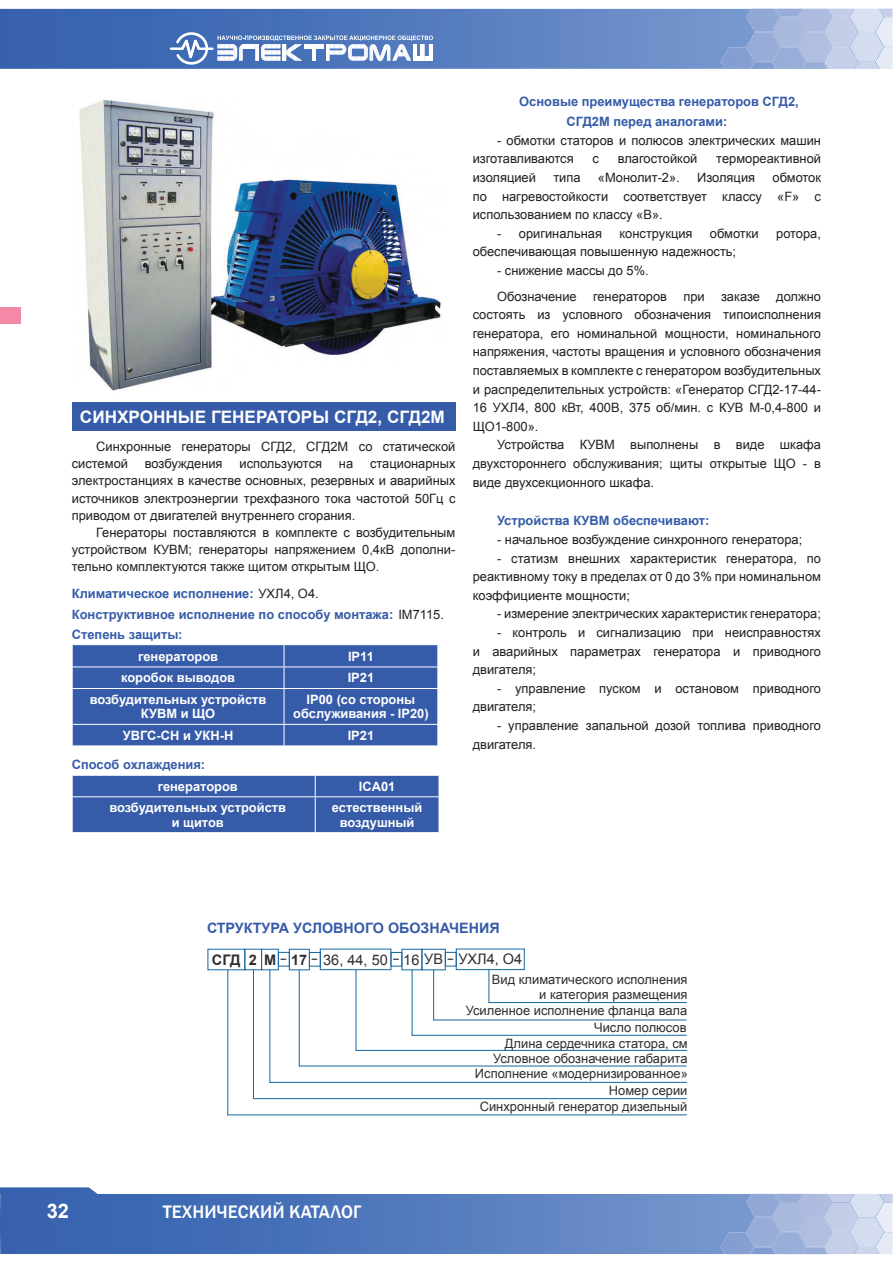
<style>
.page{position:relative;width:893px;height:1263px;background:#fff}
.page>*{position:absolute;margin:0;border:0;box-sizing:border-box;transform-origin:0 0}
.t1{font:700 20.1px "Arial";color:#fff}
.t2{font:500 18.6px "Franklin Gothic";color:#fff}
.t3{font:700 17.1px "Arial";color:#fff}
.t4{font:14.55px "Arial";color:#302e2f}
.t5{font:700 14.55px "Arial";color:#302e2f}
.t6{font:14.4px "Arial";color:#302e2f;scale:1.42 1}
.t7{font:700 14.25px "Arial";color:#355ba9}
.t8{font:12.9px/18.6px "Arial";color:#231f20;text-align:justify}
.t9{font:12.9px/16px "Arial";color:#302e2f;text-align:right}
.t10{font:700 12.9px/20.1px "Arial";color:#355ba9}
.t11{font:700 12.9px/14.2px "Arial";color:#fff;text-align:center}
.s1{font-weight:400;color:#231f20}
.s2{font-weight:700}
.s3{font-size:14.4px}
</style>
<div class="page">
<div style="left:72px;top:402px;width:383px;height:29px;background:#355ba9"></div>
<img style="left:79px;top:100px;width:362px;height:291px">
<svg style="left:72px;top:645px;width:366px;height:101px;background:#3d62ac"></svg>
<div style="left:72px;top:775px;width:367px;height:57px;background:#355ba9"></div>
<hr style="left:315px;top:797px;width:1px;height:35px;background:#fff">
<hr style="left:73px;top:796px;width:366px;height:1px;background:#fff">
<hr style="left:488px;top:1002px;width:199px;height:1px;background:#1267a6">
<div style="left:278px;top:952px;width:12px;height:14px;border:1px solid #1267a6"></div>
<hr style="left:488px;top:970px;width:1px;height:33px;background:#1267a6">
<hr style="left:433px;top:970px;width:1px;height:50px;background:#1267a6">
<hr style="left:433px;top:1020px;width:254px;height:1px;background:#1267a6">
<hr style="left:269px;top:970px;width:1px;height:113px;background:#1267a6">
<hr style="left:269px;top:1082px;width:418px;height:1px;background:#1267a6">
<hr style="left:412px;top:970px;width:1px;height:66px;background:#1267a6">
<hr style="left:412px;top:1035px;width:275px;height:1px;background:#1267a6">
<hr style="left:355px;top:970px;width:1px;height:81px;background:#1267a6">
<hr style="left:356px;top:1050px;width:331px;height:1px;background:#1267a6">
<div style="left:244px;top:949px;width:18px;height:21px;border:1px solid #1267a6"></div>
<div style="left:320px;top:949px;width:71px;height:21px;border:1px solid #1267a6"></div>
<div style="left:309px;top:952px;width:12px;height:15px;border:1px solid #1267a6"></div>
<div style="left:391px;top:952px;width:11px;height:15px;border:1px solid #1267a6"></div>
<div style="left:445px;top:952px;width:11px;height:14px;border:1px solid #1267a6"></div>
<div style="left:456px;top:949px;width:69px;height:21px;border:1px solid #1267a6"></div>
<hr style="left:299px;top:970px;width:1px;height:96px;background:#1267a6">
<hr style="left:299px;top:1066px;width:388px;height:1px;background:#1267a6">
<hr style="left:253px;top:970px;width:1px;height:129px;background:#1267a6">
<hr style="left:253px;top:1098px;width:434px;height:1px;background:#1267a6">
<div style="left:261px;top:949px;width:18px;height:21px;border:1px solid #1267a6"></div>
<div style="left:289px;top:949px;width:21px;height:21px;border:1px solid #1267a6"></div>
<div style="left:402px;top:949px;width:20px;height:21px;border:1px solid #1267a6"></div>
<div style="left:421px;top:949px;width:25px;height:21px;border:1px solid #1267a6"></div>
<hr style="left:227px;top:970px;width:1px;height:145px;background:#1267a6">
<hr style="left:227px;top:1114px;width:460px;height:1px;background:#1267a6">
<svg style="left:0;top:9px;width:720px;height:60px;background:#5279bc"></svg>
<svg style="left:170px;top:32px;width:263px;height:33px"></svg>
<svg style="left:0;top:1187px;width:802px;height:67px;background:#6185c2"></svg>
<svg style="left:720px;top:1194px;width:173px;height:60px;background:#acbcdf"></svg>
<svg style="left:720px;top:9px;width:173px;height:60px;background:#acbddf"></svg>
<div style="left:0;top:307px;width:21px;height:17px;background:#f388a7"></div>
<h3 class="t3" style="left:80px;top:407px;width:366px">СИНХРОННЫЕ ГЕНЕРАТОРЫ СГД2, СГД2М</h3>
<p class="t8" style="left:72px;top:438px;width:385px;line-height:17.1px;text-indent:24px">Синхронные генераторы СГД2, СГД2М со статической системой</p>
<p class="t8" style="left:145px;top:455px;width:79px">возбуждения</p>
<p class="t8" style="left:240px;top:455px;width:84px">используются</p>
<p class="t8" style="left:339px;top:455px;width:16px">на</p>
<p class="t8" style="left:72px;top:455px;width:385px;line-height:17.1px;text-indent:298px">стационарных электростанциях в качестве основных, резервных и аварийных источников электроэнергии трехфазного тока частотой 50Гц с приводом от двигателей внутреннего сгорания.</p>
<p class="t8" style="left:72px;top:524px;width:385px;line-height:17.1px;text-indent:24px">Генераторы поставляются в комплекте с возбудительным устройством КУВМ; генераторы напряжением 0,4кВ дополни&shy;тельно комплектуются также щитом открытым ЩО.</p>
<p class="t10" style="left:72px;top:584px;width:374px">Климатическое исполнение: <span class="s1">УХЛ4, О4.<br></span>Конструктивное исполнение по способу монтажа: <span class="s1">IM7115.<br></span>Степень защиты:</p>
<p class="t11" style="left:138px;top:649px;width:82px">генераторов</p>
<p class="t11" style="left:348px;top:649px;width:27px">IP11</p>
<p class="t11" style="left:121px;top:671px;width:116px">коробок выводов</p>
<p class="t11" style="left:348px;top:671px;width:28px">IP21</p>
<p class="t11" style="left:90px;top:692px;width:178px">возбудительных устройств<br>КУВМ и ЩО</p>
<p class="t11" style="left:293px;top:692px;width:137px">IP00 (со стороны обслуживания - IP20)</p>
<p class="t11" style="left:123px;top:728px;width:112px">УВГС-СН и УКН-Н</p>
<p class="t11" style="left:348px;top:728px;width:28px">IP21</p>
<p class="t10" style="left:72px;top:755px;width:135px">Способ охлаждения:</p>
<p class="t11" style="left:158px;top:779px;width:82px">генераторов</p>
<p class="t11" style="left:359px;top:779px;width:38px">ICA01</p>
<p class="t11" style="left:109px;top:801px;width:178px">возбудительных устройств и щитов</p>
<p class="t11" style="left:332px;top:801px;width:92px">естественный воздушный</p>
<p class="t10" style="left:566px;top:92px;width:234px;text-indent:-47px">Основые преимущества генераторов СГД2,<br>СГД2М перед аналогами:</p>
<p class="t8" style="left:473px;top:131px;width:350px;text-indent:24px">- обмотки статоров и полюсов электрических машин изготавливаются</p>
<p class="t8" style="left:593px;top:150px;width:8px">с</p>
<p class="t8" style="left:618px;top:150px;width:81px">влагостойкой</p>
<p class="t8" style="left:716px;top:150px;width:106px">термореактивной</p>
<p class="t8" style="left:473px;top:168px;width:350px;text-indent:300px">обмоток по нагревостойкости соответствует классу «F» с использованием по классу «В».</p>
<p class="t8" style="left:497px;top:224px;width:106px">- оригинальная</p>
<p class="t8" style="left:619px;top:224px;width:74px">конструкция</p>
<p class="t8" style="left:710px;top:224px;width:50px">обмотки</p>
<p class="t8" style="left:776px;top:224px;width:46px">ротора,</p>
<p class="t8" style="left:473px;top:243px;width:265px">обеспечивающая повышенную надежность;</p>
<p class="t8" style="left:497px;top:258px;width:153px;line-height:25.8px">- снижение массы до 5%.<br>Обозначение</p>
<p class="t8" style="left:473px;top:168px;width:65px">изоляцией</p>
<p class="t8" style="left:553px;top:168px;width:29px">типа</p>
<p class="t8" style="left:598px;top:168px;width:84px">«Монолит-2».</p>
<p class="t8" style="left:697px;top:168px;width:59px">Изоляция</p>
<p class="t8" style="left:473px;top:287px;width:350px;text-indent:303px">должно состоять из условного обозначения типоисполнения генератора, его номинальной мощности, номинального напряжения, частоты вращения и условного обозначения поставляемых в комплекте с генератором возбудительных и распределительных устройств: «Генератор СГД2-17-44- 16 УХЛ4, 800 кВт, 400В, 375 об/мин. с КУВ М-0,4-800 и ЩО1-800».</p>
<p class="t8" style="left:473px;top:436px;width:350px;text-indent:24px">Устройства КУВМ выполнены в виде шкафа двухстороннего обслуживания; щиты открытые ЩО - в виде двухсекционного шкафа.</p>
<p class="t10" style="left:497px;top:511px;width:214px">Устройства КУВМ обеспечивают:</p>
<p class="t8" style="left:497px;top:530px;width:307px">- начальное возбуждение синхронного генератора;</p>
<p class="t8" style="left:473px;top:549px;width:350px;text-indent:24px">- статизм внешних характеристик генератора, по реактивному току в пределах от 0 до 3% при номинальном коэффициенте мощности;</p>
<p class="t8" style="left:497px;top:605px;width:325px">- измерение электрических характеристик генератора;</p>
<p class="t8" style="left:473px;top:623px;width:350px;text-indent:24px">- контроль и сигнализацию при неисправностях и аварийных параметрах генератора и приводного двигателя;</p>
<p class="t8" style="left:473px;top:679px;width:350px;text-indent:24px">- управление пуском и остановом приводного двигателя;</p>
<p class="t8" style="left:473px;top:716px;width:350px;text-indent:24px">- управление запальной дозой топлива приводного двигателя.</p>
<p class="t8" style="left:593px;top:287px;width:75px">генераторов</p>
<p class="t8" style="left:683px;top:287px;width:23px">при</p>
<p class="t8" style="left:721px;top:287px;width:40px">заказе</p>
<p class="t7" style="left:207px;top:921px;width:294px">СТРУКТУРА УСЛОВНОГО ОБОЗНАЧЕНИЯ</p>
<p class="t5" style="left:212px;top:952px;width:30px">СГД</p>
<p class="t9" style="left:492px;top:973px;width:197px;line-height:14.4px">Вид климатического исполнения и категория размещения</p>
<p class="t5" style="left:249px;top:952px;width:10px">2</p>
<p class="t4" style="left:264px;top:951px;width:259px"><span class="s2">М 17</span> <span class="s3">-</span> 36, 44, 50 <span class="s3">-</span> 16 УВ <span class="s3">-</span> УХЛ4, О4</p>
<p class="t6" style="left:280px;top:950px;width:6px">-</p>
<p class="t9" style="left:466px;top:1003px;width:223px">Усиленное исполнение фланца вала</p>
<p class="t9" style="left:594px;top:1020px;width:94px">Число полюсов</p>
<p class="t9" style="left:505px;top:1035px;width:184px">Длина сердечника статора, см</p>
<p class="t9" style="left:475px;top:1050px;width:214px">Условное обозначение габарита<br>Исполнение «модернизированное»<br>Номер серии</p>
<h1 class="t1" style="left:47px;top:1200px;width:24px">32</h1>
<h2 class="t2" style="left:163px;top:1201px;width:200px">ТЕХНИЧЕСКИЙ КАТАЛОГ</h2>
<p class="t9" style="left:480px;top:1098px;width:209px">Синхронный генератор дизельный</p>
</div>
